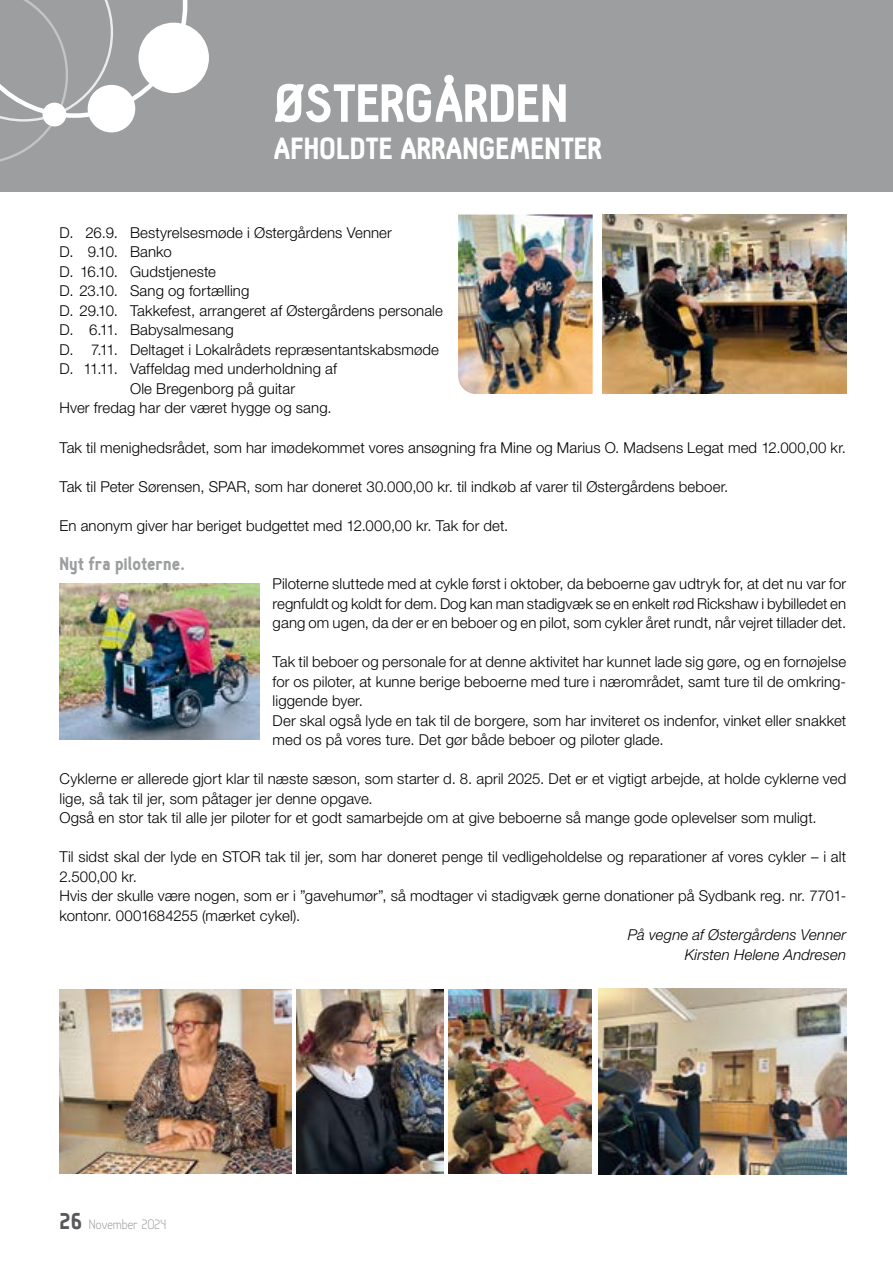
<style>
.page{position:relative;width:893px;height:1263px;background:#fff}
.page>*{position:absolute;margin:0;border:0;box-sizing:border-box;transform-origin:0 0}
.t1{font:900 52.5px "Hallosans";color:#fff}
.t2{font:900 30px "Hallosans";color:#fff}
.t3{font:900 18px "Hallosans";color:#9c9e9f}
.t4{font:300 15px/19.5px "Helvetica Neue";letter-spacing:.005em;color:#000}
.t5{font:italic 300 15px/19.5px "Helvetica Neue";letter-spacing:.005em;color:#000;text-align:right}
.t6{font:300 15px "Hallosans";color:#9c9e9f}
.s1{font-weight:900;font-size:22.5px;color:#58585a}
</style>
<div class="page">
<div style="left:0;top:0;width:893px;height:191px;background:#9c9e9f"></div>
<div style="left:138px;top:23px;width:71px;height:70px;background:#fff;border-radius:50%"></div>
<svg style="left:0;top:0;width:187px;height:162px"></svg>
<div style="left:88px;top:85px;width:47px;height:47px;background:#fff;border-radius:50%"></div>
<div style="left:43px;top:103px;width:23px;height:23px;background:#fff;border-radius:50%"></div>
<img style="left:60px;top:990px;width:232px;height:184px">
<img style="left:297px;top:990px;width:146px;height:184px">
<img style="left:598px;top:988px;width:248px;height:186px">
<img style="left:449px;top:990px;width:143px;height:184px">
<img style="left:458px;top:214px;width:135px;height:180px">
<img style="left:602px;top:214px;width:244px;height:180px">
<img style="left:60px;top:584px;width:200px;height:156px">
<h1 class="t1" style="left:273px;top:75px;width:296px">ØSTERGÅRDEN</h1>
<h2 class="t2" style="left:273px;top:132px;width:330px">AFHOLDTE ARRANGEMENTER</h2>
<p class="t4" style="left:60px;top:222px;width:334px">D. 26.9. Bestyrelsesmøde i Østergårdens Venner</p>
<p class="t4" style="left:60px;top:242px;width:114px">D. 9.10. Banko</p>
<p class="t4" style="left:60px;top:261px;width:158px">D. 16.10. Gudstjeneste</p>
<p class="t4" style="left:60px;top:281px;width:191px">D. 23.10. Sang og fortælling</p>
<p class="t4" style="left:60px;top:300px;width:385px">D. 29.10. Takkefest, arrangeret af Østergårdens personale</p>
<p class="t4" style="left:60px;top:320px;width:176px">D. 6.11. Babysalmesang</p>
<p class="t4" style="left:60px;top:339px;width:381px">D. 7.11. Deltaget i Lokalrådets repræsentantskabsmøde</p>
<p class="t4" style="left:60px;top:359px;width:279px">D. 11.11. Vaffeldag med underholdning af</p>
<p class="t4" style="left:130px;top:378px;width:167px">Ole Bregenborg på guitar</p>
<p class="t4" style="left:60px;top:398px;width:274px">Hver fredag har der været hygge og sang.</p>
<p class="t4" style="left:60px;top:437px;width:788px">Tak til menighedsrådet, som har imødekommet vores ansøgning fra Mine og Marius O. Madsens Legat med 12.000,00 kr.</p>
<p class="t4" style="left:60px;top:476px;width:670px">Tak til Peter Sørensen, SPAR, som har doneret 30.000,00 kr. til indkøb af varer til Østergårdens beboer.</p>
<p class="t4" style="left:60px;top:515px;width:450px">En anonym giver har beriget budgettet med 12.000,00 kr. Tak for det.</p>
<p class="t3" style="left:60px;top:553px;width:127px">Nyt fra piloterne.</p>
<p class="t4" style="left:273px;top:573px;width:575px;text-align:justify">Piloterne sluttede med at cykle først i oktober, da beboerne gav udtryk for, at det nu var for regnfuldt og koldt for dem. Dog kan man stadigvæk se en enkelt rød Rickshaw i bybilledet en gang om ugen, da der er en beboer og en pilot, som cykler året rundt, når vejret tillader det.</p>
<p class="t4" style="left:273px;top:651px;width:575px">Tak til beboer og personale for at denne aktivitet har kunnet lade sig gøre, og en fornøjelse for os piloter, at kunne berige beboerne med ture i nærområdet, samt ture til de omkring&shy;liggende byer.<br>Der skal også lyde en tak til de borgere, som har inviteret os indenfor, vinket eller snakket med os på vores ture. Det gør både beboer og piloter glade.</p>
<p class="t4" style="left:60px;top:768px;width:788px">Cyklerne er allerede gjort klar til næste sæson, som starter d. 8. april 2025. Det er et vigtigt arbejde, at holde cyklerne ved lige, så tak til jer, som påtager jer denne opgave.<br>Også en stor tak til alle jer piloter for et godt samarbejde om at give beboerne så mange gode oplevelser som muligt.</p>
<p class="t4" style="left:60px;top:846px;width:788px">Til sidst skal der lyde en STOR tak til jer, som har doneret penge til vedligeholdelse og reparationer af vores cykler – i alt 2.500,00 kr.<br>Hvis der skulle være nogen, som er i ”gavehumør”, så modtager vi stadigvæk gerne donationer på Sydbank reg. nr. 7701- kontonr. 0001684255 (mærket cykel).</p>
<p class="t5" style="left:628px;top:924px;width:220px">På vegne af Østergårdens Venner<br>Kirsten Helene Andresen</p>
<p class="t6" style="left:60px;top:1216px;width:108px"><span class="s1">26</span> November 2024</p>
</div>
